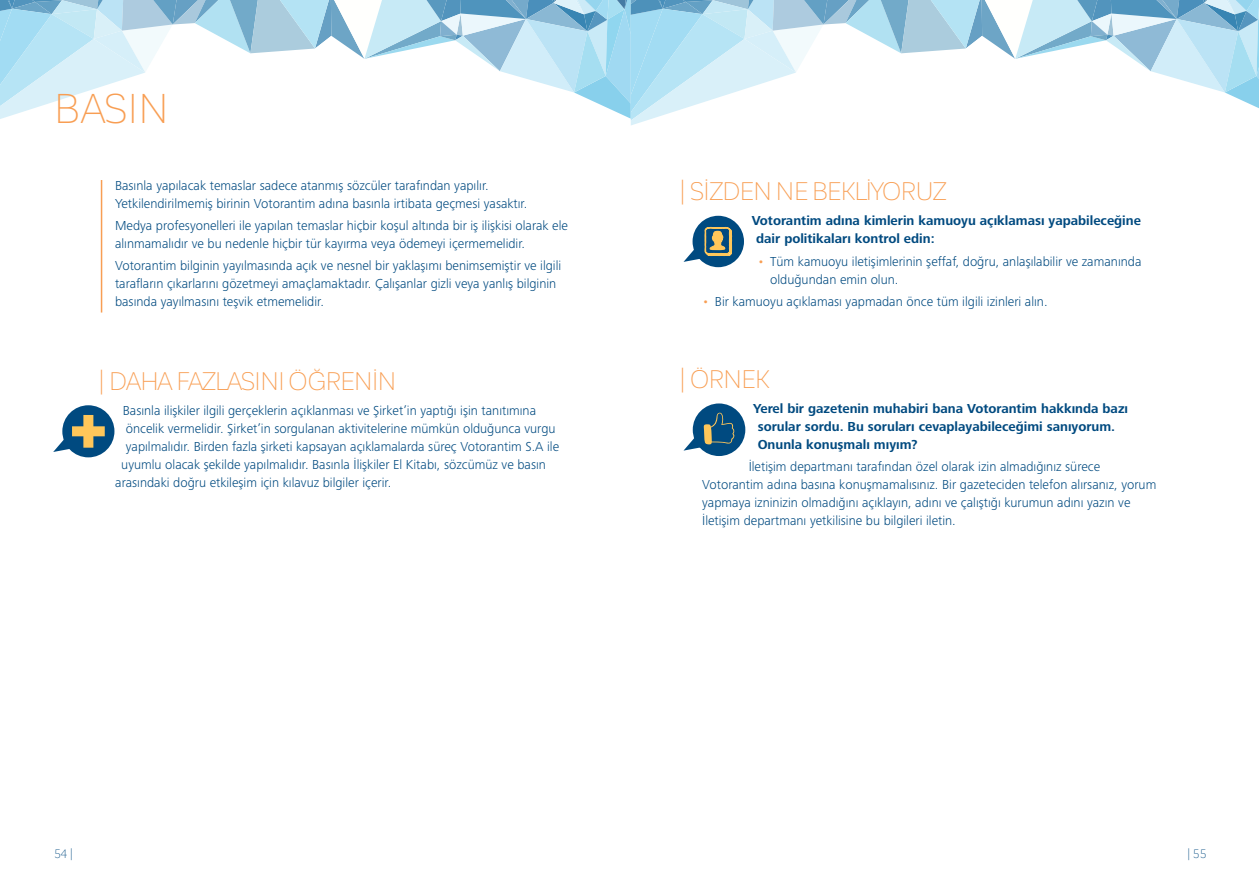
<style>
.page{position:relative;width:1259px;height:893px;background:#fff}
.page>*{position:absolute;margin:0;border:0;box-sizing:border-box;transform-origin:0 0}
.t1{font:300 40.95px "Corporative Sans";letter-spacing:.01em;color:#f89e53}
.t2{font:300 25.05px "Corporative Sans";letter-spacing:-.02em;color:#f89e53}
.t3{font:300 13.5px/18px "Frutiger Next LTCYR";color:#004a80}
.t4{font:700 13.5px/18px "Frutiger Next LTCYR";color:#004a80}
.t5{font:300 12px "Corporative Sans";color:#004a80}
.s1{color:#f89e53}
</style>
<div class="page">
<svg style="left:0;top:0;width:1259px;height:126px"></svg>
<hr style="left:101px;top:180px;width:1px;height:133px;background:#f89e53">
<svg style="left:53px;top:436px;width:19px;height:16px"></svg>
<div style="left:62px;top:405px;width:52px;height:52px;background:#004a80;border-radius:50%"></div>
<div style="left:83px;top:415px;width:10px;height:33px;background:#ffc75a"></div>
<div style="left:72px;top:426px;width:33px;height:10px;background:#ffc75a"></div>
<div style="left:693px;top:403px;width:52px;height:53px;background:#004a80;border-radius:50%"></div>
<svg style="left:683px;top:412px;width:51px;height:39px"></svg>
<div style="left:692px;top:216px;width:52px;height:51px;background:#004a80;border-radius:50%"></div>
<svg style="left:683px;top:224px;width:50px;height:38px"></svg>
<h1 class="t1" style="left:54px;top:87px;width:116px">BASIN</h1>
<p class="t3" style="left:115px;top:176px;width:414px">Basınla yapılacak temaslar sadece atanmış sözcüler tarafından yapılır.<br>Yetkilendirilmemiş birinin Votorantim adına basınla irtibata geçmesi yasaktır.</p>
<p class="t3" style="left:115px;top:216px;width:454px">Medya profesyonelleri ile yapılan temaslar hiçbir koşul altında bir iş ilişkisi olarak ele alınmamalıdır ve bu nedenle hiçbir tür kayırma veya ödemeyi içermemelidir.</p>
<p class="t3" style="left:115px;top:257px;width:448px">Votorantim bilginin yayılmasında açık ve nesnel bir yaklaşımı benimsemiştir ve ilgili tarafların çıkarlarını gözetmeyi amaçlamaktadır. Çalışanlar gizli veya yanlış bilginin basında yayılmasını teşvik etmemelidir.</p>
<h2 class="t2" style="left:98px;top:368px;width:299px">| DAHA FAZLASINI ÖĞRENİN</h2>
<p class="t3" style="left:123px;top:401px;width:415px">Basınla ilişkiler ilgili gerçeklerin açıklanması ve Şirket’in yaptığı işin tanıtımına</p>
<p class="t3" style="left:126px;top:419px;width:431px">öncelik vermelidir. Şirket’in sorgulanan aktivitelerine mümkün olduğunca vurgu</p>
<p class="t3" style="left:126px;top:437px;width:435px">yapılmalıdır. Birden fazla şirketi kapsayan açıklamalarda süreç Votorantim S.A ile</p>
<p class="t3" style="left:121px;top:455px;width:426px">uyumlu olacak şekilde yapılmalıdır. Basınla İlişkiler El Kitabı, sözcümüz ve basın</p>
<p class="t3" style="left:115px;top:473px;width:278px">arasındaki doğru etkileşim için kılavuz bilgiler içerir.</p>
<h2 class="t2" style="left:679px;top:178px;width:269px">| SİZDEN NE BEKLİYORUZ</h2>
<p class="t4" style="left:756px;top:212px;width:386px;text-indent:-4px">Votorantim adına kimlerin kamuoyu açıklaması yapabileceğine dair politikaları kontrol edin:</p>
<p class="t3" style="left:770px;top:252px;width:373px;text-indent:-13px"><span class="s1">•</span> Tüm kamuoyu iletişimlerinin şeffaf, doğru, anlaşılabilir ve zamanında olduğundan emin olun.</p>
<p class="t3" style="left:702px;top:292px;width:347px"><span class="s1">•</span> Bir kamuoyu açıklaması yapmadan önce tüm ilgili izinleri alın.</p>
<h2 class="t2" style="left:679px;top:366px;width:92px">| ÖRNEK</h2>
<p class="t4" style="left:757px;top:400px;width:372px;text-indent:-4px">Yerel bir gazetenin muhabiri bana Votorantim hakkında bazı sorular sordu. Bu soruları cevaplayabileceğimi sanıyorum.<br>Onunla konuşmalı mıyım?</p>
<p class="t3" style="left:702px;top:458px;width:456px;text-indent:46px">İletişim departmanı tarafından özel olarak izin almadığınız sürece Votorantim adına basına konuşmamalısınız. Bir gazeteciden telefon alırsanız, yorum yapmaya izninizin olmadığını açıklayın, adını ve çalıştığı kurumun adını yazın ve İletişim departmanı yetkilisine bu bilgileri iletin.</p>
<p class="t5" style="left:54px;top:847px;width:21px">54|</p>
<p class="t5" style="left:1187px;top:847px;width:21px">|55</p>
</div>
